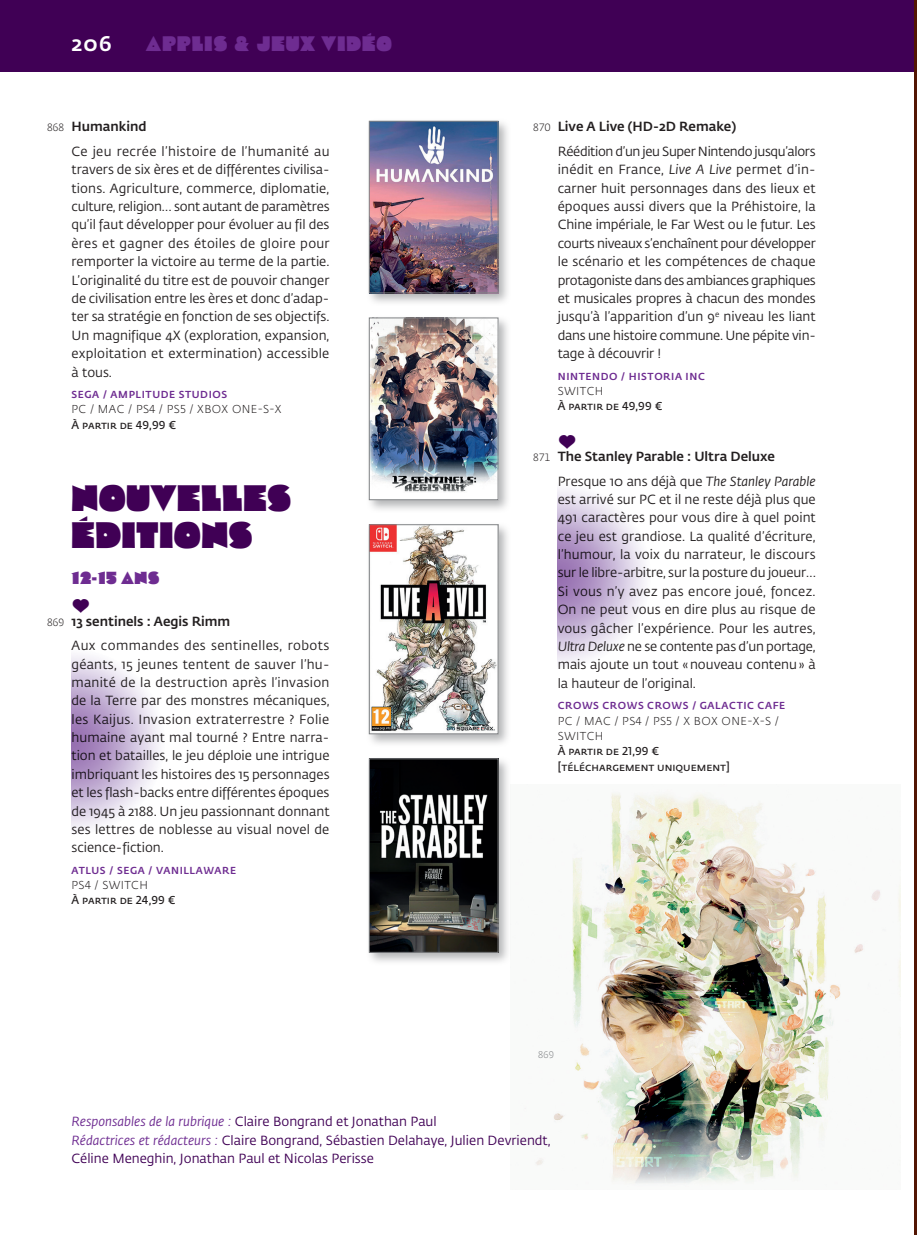
<style>
.page{position:relative;width:917px;height:1235px;background:#fff}
.page>*{position:absolute;margin:0;border:0;box-sizing:border-box;transform-origin:0 0}
.t1{font:36.75px/36.8px "Cooter Deuce";letter-spacing:.015em;color:#400055}
.t2{font:21px "Cooter Deuce";letter-spacing:.05em;color:#6e2c91}
.t3{font:500 21px "Fedra Sans Pro";color:#fff}
.t4{font:17.5px "Cooter Deuce";letter-spacing:.04em;color:#6e2c91}
.t5{font:14px "RLPE";color:#400055}
.t6{font:13.12px/18.4px "Fedra Sans Pro";color:#231f20;text-align:justify}
.t7{font:13.12px/18.7px "Fedra Sans Pro";color:#400055}
.t8{font:500 13.12px/24.5px "Fedra Sans Pro";color:#231f20}
.t9{font:13.12px/24.5px "Fedra Sans Pro";letter-spacing:-.025em;color:#231f20}
.t10{font:13.12px/24.5px "Fedra Sans Pro";letter-spacing:.03em;color:#231f20}
.t11{font:13.12px/24.5px "Fedra Sans Pro";letter-spacing:.025em;color:#231f20}
.t12{font:600 11.38px/15.2px "Fedra Sans Pro";color:#231f20}
.t13{font:300 11.38px/15.2px "Fedra Sans Pro";letter-spacing:.035em;color:#231f20}
.t14{font:500 10.15px "Fedra Sans Pro";letter-spacing:.06em;color:#6e2c91}
.t15{font:300 9.62px "Fedra Sans Pro";color:#808285}
.s1{font-weight:300;font-size:10.5px}
.s2{font-weight:500}
.s3{font-style:italic}
.s4{font-weight:400}
.s5{font-weight:400;font-style:italic}
.s6{font-style:italic;color:#6e2c91}
</style>
<div class="page">
<div style="left:0;top:0;width:915px;height:71px;background:#400055"></div>
<img style="left:525px;top:793px;width:375px;height:391px">
<hr style="left:915px;top:0;width:2px;height:1234px;background:#521503">
<div style="left:366px;top:118px;width:146px;height:189px;background:#808285;opacity:.6"></div>
<img style="left:371px;top:123px;width:125px;height:168px">
<div style="left:369px;top:121px;width:129px;height:172px;border:1px solid #808285"></div>
<div style="left:366px;top:314px;width:146px;height:199px;background:#808285;opacity:.6"></div>
<img style="left:371px;top:320px;width:125px;height:178px">
<div style="left:369px;top:318px;width:129px;height:182px;border:1px solid #808285"></div>
<div style="left:366px;top:521px;width:146px;height:226px;background:#808285;opacity:.6"></div>
<img style="left:371px;top:526px;width:125px;height:205px">
<div style="left:369px;top:524px;width:129px;height:209px;border:1px solid #808285"></div>
<div style="left:366px;top:755px;width:146px;height:210px;background:#808285;opacity:.6"></div>
<img style="left:371px;top:760px;width:125px;height:190px">
<div style="left:369px;top:758px;width:129px;height:194px;border:1px solid #808285"></div>
<h2 class="t3" style="left:71px;top:27px;width:42px">206</h2>
<h2 class="t2" style="left:146px;top:32px;width:248px">APPLIS &amp; JEUX VIDÉO</h2>
<p class="t11" style="left:71px;top:114px;width:260px;text-indent:-25px"><span class="s1">868</span> <span class="s2">Humankind<br></span>Ce jeu recrée l’histoire de l’humanité au</p>
<p class="t6" style="left:71px;top:160px;width:260px">travers de six ères et de différentes civilisa&shy;tions. Agriculture, commerce, diplomatie, culture, religion… sont autant de paramètres qu’il faut développer pour évoluer au fil des ères et gagner des étoiles de gloire pour remporter la victoire au terme de la partie.<br>L’originalité du titre est de pouvoir changer de civilisation entre les ères et donc d’adap&shy;ter sa stratégie en fonction de ses objectifs.<br>Un magnifique 4X (exploration, expansion, exploitation et extermination) accessible à tous.</p>
<p class="t14" style="left:72px;top:386px;width:157px">SEGA / AMPLITUDE STUDIOS</p>
<p class="t13" style="left:72px;top:401px;width:212px">PC / MAC / PS4 / PS5 / XBOX ONE-S-X</p>
<p class="t12" style="left:71px;top:416px;width:106px">À partir de 49,99 €</p>
<h1 class="t1" style="left:71px;top:479px;width:221px">NOUVELLES<br>ÉDITIONS</h1>
<h3 class="t4" style="left:71px;top:567px;width:89px">12-15 ANS</h3>
<p class="t5" style="left:71px;top:598px;width:20px">a</p>
<p class="t10" style="left:71px;top:608px;width:259px;text-indent:-25px"><span class="s1">869</span> <span class="s2">13 sentinels : Aegis Rimm<br></span>Aux commandes des sentinelles, robots</p>
<p class="t6" style="left:71px;top:654px;width:260px">géants, 15 jeunes tentent de sauver l’hu&shy;manité de la destruction après l’invasion de la Terre par des monstres mécaniques, les Kaijus. Invasion extraterrestre ? Folie humaine ayant mal tourné ? Entre narra&shy;tion et batailles, le jeu déploie une intrigue imbriquant les histoires des 15 personnages et les flash- backs entre différentes époques de 1945 à 2188. Un jeu passionnant donnant ses lettres de noblesse au visual novel de science-fiction.</p>
<p class="t14" style="left:72px;top:862px;width:166px">ATLUS / SEGA / VANILLAWARE</p>
<p class="t13" style="left:72px;top:877px;width:78px">PS4 / SWITCH</p>
<p class="t12" style="left:71px;top:892px;width:106px">À partir de 24,99 €</p>
<p class="t9" style="left:558px;top:114px;width:259px;text-indent:-25px"><span class="s1">870</span> <span class="s2">Live A Live (HD-2D Remake)<br></span>Réédition d’un jeu Super Nintendo jusqu’alors</p>
<p class="t6" style="left:558px;top:160px;width:260px">inédit en France, <span class="s3">Live A Live</span> permet d’in&shy;carner huit personnages dans des lieux et époques aussi divers que la Préhistoire, la Chine impériale, le Far West ou le futur. Les courts niveaux s’enchaînent pour développer le scénario et les compétences de chaque protagoniste dans des ambiances graphiques et musicales propres à chacun des mondes jusqu’à l’apparition d’un 9<sup>e</sup> niveau les liant dans une histoire commune. Une pépite vin&shy;tage à découvrir !</p>
<p class="t14" style="left:558px;top:368px;width:149px">NINTENDO / HISTORIA INC</p>
<p class="t13" style="left:558px;top:383px;width:47px">SWITCH</p>
<p class="t12" style="left:558px;top:398px;width:106px">À partir de 49,99 €</p>
<p class="t5" style="left:558px;top:434px;width:20px">a</p>
<p class="t8" style="left:558px;top:443px;width:259px;text-indent:-25px"><span class="s1">871</span> The Stanley Parable : Ultra Deluxe<br><span class="s4">Presque 10 ans déjà que</span> <span class="s5">The Stanley Parable</span></p>
<p class="t6" style="left:558px;top:489px;width:260px">est arrivé sur PC et il ne reste déjà plus que 491 caractères pour vous dire à quel point ce jeu est grandiose. La qualité d’écriture, l’humour, la voix du narrateur, le discours sur le libre-arbitre, sur la posture du joueur… Si vous n’y avez pas encore joué, foncez.<br>On ne peut vous en dire plus au risque de vous gâcher l’expérience. Pour les autres, <span class="s3">Ultra Deluxe</span> ne se contente pas d’un portage, mais ajoute un tout «nouveau contenu» à la hauteur de l’original.</p>
<p class="t14" style="left:558px;top:698px;width:229px">CROWS CROWS CROWS / GALACTIC CAFE</p>
<p class="t13" style="left:558px;top:712px;width:223px">PC / MAC / PS4 / PS5 / X BOX ONE-X-S /<br>SWITCH</p>
<p class="t12" style="left:558px;top:743px;width:174px">À partir de 21,99 € [téléchargement uniquement]</p>
<p class="t15" style="left:538px;top:1048px;width:18px">869</p>
<p class="t7" style="left:71px;top:1111px;width:481px"><span class="s6">Responsables de la rubrique :</span> Claire Bongrand et Jonathan Paul<br><span class="s6">Rédactrices et rédacteurs :</span> Claire Bongrand, Sébastien Delahaye, Julien Devriendt,<br>Céline Meneghin, Jonathan Paul et Nicolas Perisse</p>
</div>
